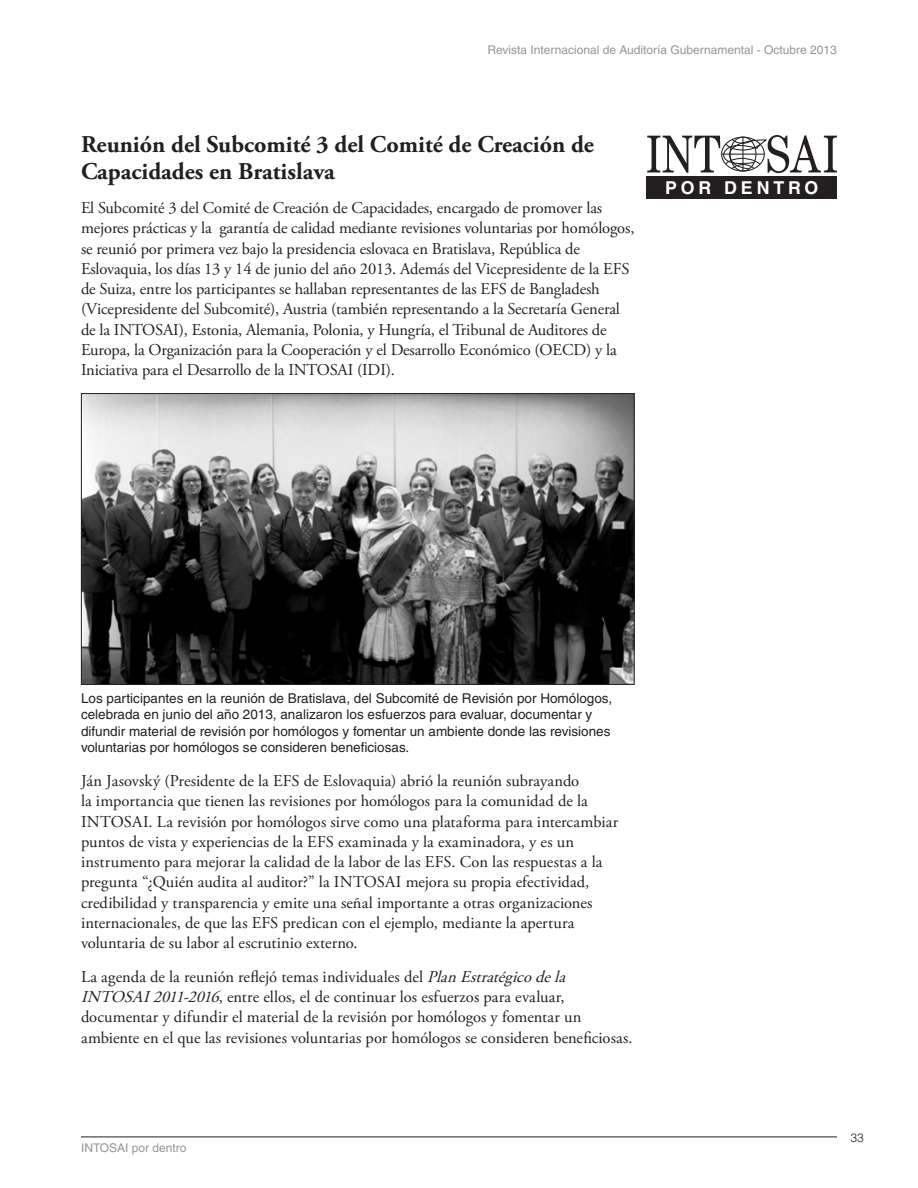
<style>
.page{position:relative;width:918px;height:1188px;background:#fff}
.page>*{position:absolute;margin:0;border:0;box-sizing:border-box;transform-origin:0 0}
.Article-_header{font:700 24px/27px "Adobe Garamond Pro";color:#231f20}
.t1{font:700 17.7px "Helvetica";letter-spacing:.22em;color:#fff}
._0-caption_body_text{font:16.5px/20.2px "Adobe Garamond Pro";letter-spacing:.005em;color:#231f20}
._0-body_text_AGP_11{font:16.5px/20.2px "Adobe Garamond Pro";letter-spacing:-.01em;color:#231f20}
._0-caption_body_text-2{font:13.5px/16.5px "Helvetica";color:#231f20}
._1-footers{font:12px "Helvetica";color:#939598}
.t2{font:300 12px "Helvetica";color:#231f20}
.s1{font-style:italic}
</style>
<div class="page">
<hr style="left:81px;top:1137px;width:756px;height:1px;background:#231f20">
<svg style="left:647px;top:135px;width:190px;height:38px"></svg>
<div style="left:646px;top:176px;width:191px;height:22px;background:#231f20"></div>
<img style="left:83px;top:395px;width:550px;height:288px">
<div style="left:81px;top:393px;width:554px;height:292px;border:1px solid #231f20"></div>
<p class="_1-footers" style="left:488px;top:43px;width:351px">Revista Internacional de Auditoría Gubernamental - Octubre 2013</p>
<p class="Article-_header" style="left:81px;top:132px;width:515px">Reunión del Subcomité 3 del Comité de Creación de<br>Capacidades en Bratislava</p>
<p class="_0-body_text_AGP_11" style="left:81px;top:198px;width:555px">El Subcomité 3 del Comité de Creación de Capacidades, encargado de promover las mejores prácticas y la garantía de calidad mediante revisiones voluntarias por homólogos, se reunió por primera vez bajo la presidencia eslovaca en Bratislava, República de Eslovaquia, los días 13 y 14 de junio del año 2013. Además del Vicepresidente de la EFS de Suiza, entre los participantes se hallaban representantes de las EFS de Bangladesh (Vicepresidente del Subcomité), Austria (también representando a la Secretaría General de la INTOSAI), Estonia, Alemania, Polonia, y Hungría, el Tribunal de Auditores de Europa, la Organización para la Cooperación y el Desarrollo Económico (OECD) y la Iniciativa para el Desarrollo de la INTOSAI (IDI).</p>
<p class="t1" style="left:665px;top:177px;width:155px">POR DENTRO</p>
<p class="_0-caption_body_text-2" style="left:81px;top:690px;width:533px">Los participantes en la reunión de Bratislava, del Subcomité de Revisión por Homólogos, celebrada en junio del año 2013, analizaron los esfuerzos para evaluar, documentar y difundir material de revisión por homólogos y fomentar un ambiente donde las revisiones voluntarias por homólogos se consideren beneficiosas.</p>
<p class="_0-caption_body_text" style="left:81px;top:771px;width:539px">Ján Jasovský (Presidente de la EFS de Eslovaquia) abrió la reunión subrayando<br>la importancia que tienen las revisiones por homólogos para la comunidad de la INTOSAI. La revisión por homólogos sirve como una plataforma para intercambiar puntos de vista y experiencias de la EFS examinada y la examinadora, y es un instrumento para mejorar la calidad de la labor de las EFS. Con las respuestas a la pregunta “¿Quién audita al auditor?” la INTOSAI mejora su propia efectividad, credibilidad y transparencia y emite una señal importante a otras organizaciones internacionales, de que las EFS predican con el ejemplo, mediante la apertura voluntaria de su labor al escrutinio externo.</p>
<p class="_0-caption_body_text" style="left:81px;top:967px;width:553px">La agenda de la reunión reflejó temas individuales del <span class="s1">PlanEstratégicodela INTOSAI2011-2016</span>, entre ellos, el de continuar los esfuerzos para evaluar, documentar y difundir el material de la revisión por homólogos y fomentar un ambiente en el que las revisiones voluntarias por homólogos se consideren beneficiosas.</p>
<p class="_1-footers" style="left:81px;top:1141px;width:107px">INTOSAI por dentro</p>
<p class="t2" style="left:851px;top:1130px;width:15px">33</p>
</div>
